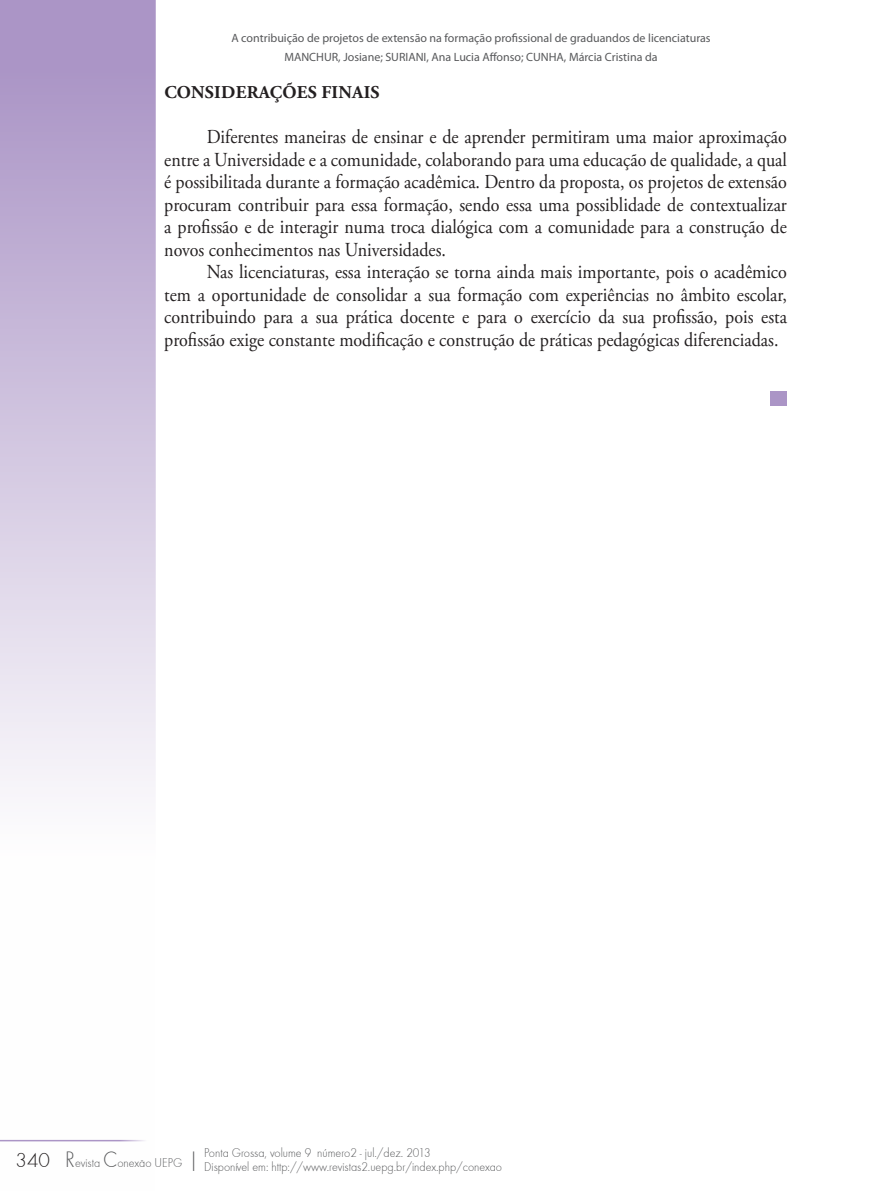
<style>
.page{position:relative;width:893px;height:1191px;background:#fff}
.page>*{position:absolute;margin:0;border:0;box-sizing:border-box;transform-origin:0 0}
.resumo_abstract{font:23.1px "Futura TEE Ligh";color:#57585a;scale:.91 1}
.t1{font:21px "Futura TEE Ligh";color:#231f20}
.Artigo_-_texto{font:19.8px/22.5px "Adobe Garamond Pro";color:#231f20;text-align:justify;scale:.91 1}
.Artigo_-_subtitulo{font:700 18px "Adobe Garamond Pro";letter-spacing:.015em;color:#231f20}
.resumo_abstract-2{font:13.2px "Futura TEE Ligh";color:#57585a;scale:.91 1}
.dados_artgo_rodape{font:12px "Myriad Pro";color:#57585a}
.s1{font-size:23.1px}
</style>
<div class="page">
<svg style="left:0;top:0;width:156px;height:1142px"></svg>
<hr style="left:0;top:1139px;width:150px;height:2px;background:#ab95c6">
<div style="left:771px;top:391px;width:16px;height:15px;background:#ab95c6"></div>
<p class="dados_artgo_rodape" style="left:231px;top:30px;width:481px">A contribuição de projetos de extensão na formação profissional de graduandos de licenciaturas</p>
<p class="dados_artgo_rodape" style="left:285px;top:49px;width:375px">MANCHUR, Josiane; SURIANI, Ana Lucia Affonso; CUNHA, Márcia Cristina da</p>
<p class="Artigo_-_subtitulo" style="left:164px;top:82px;width:217px">CONSIDERAÇÕES FINAIS</p>
<p class="Artigo_-_texto" style="left:164px;top:126px;width:686px;text-indent:43px">Diferentes maneiras de ensinar e de aprender permitiram uma maior aproximação entre a Universidade e a comunidade, colaborando para uma educação de qualidade, a qual é possibilitada durante a formação acadêmica. Dentro da proposta, os projetos de extensão procuram contribuir para essa formação, sendo essa uma possiblidade de contextualizar a profissão e de interagir numa troca dialógica com a comunidade para a construção de novos conhecimentos nas Universidades.</p>
<p class="Artigo_-_texto" style="left:164px;top:261px;width:686px;text-indent:43px">Nas licenciaturas, essa interação se torna ainda mais importante, pois o acadêmico tem a oportunidade de consolidar a sua formação com experiências no âmbito escolar, contribuindo para a sua prática docente e para o exercício da sua profissão, pois esta profissão exige constante modificação e construção de práticas pedagógicas diferenciadas.</p>
<p class="resumo_abstract-2" style="left:141px;top:1151px;width:4px">-</p>
<p class="resumo_abstract" style="left:188px;top:1146px;width:13px">|</p>
<p class="resumo_abstract-2" style="left:204px;top:1144px;width:250px">Ponta Grossa, volume 9 número2 - jul./dez. 2013</p>
<p class="t1" style="left:16px;top:1147px;width:36px">340</p>
<p class="resumo_abstract-2" style="left:65px;top:1155px;width:130px"><span class="s1">R</span>evista <span class="s1">C</span>onexao UEPG</p>
<p class="resumo_abstract-2" style="left:204px;top:1159px;width:329px">Disponível em: http://www.revistas2.uepg.br/index.php/conexao</p>
</div>
